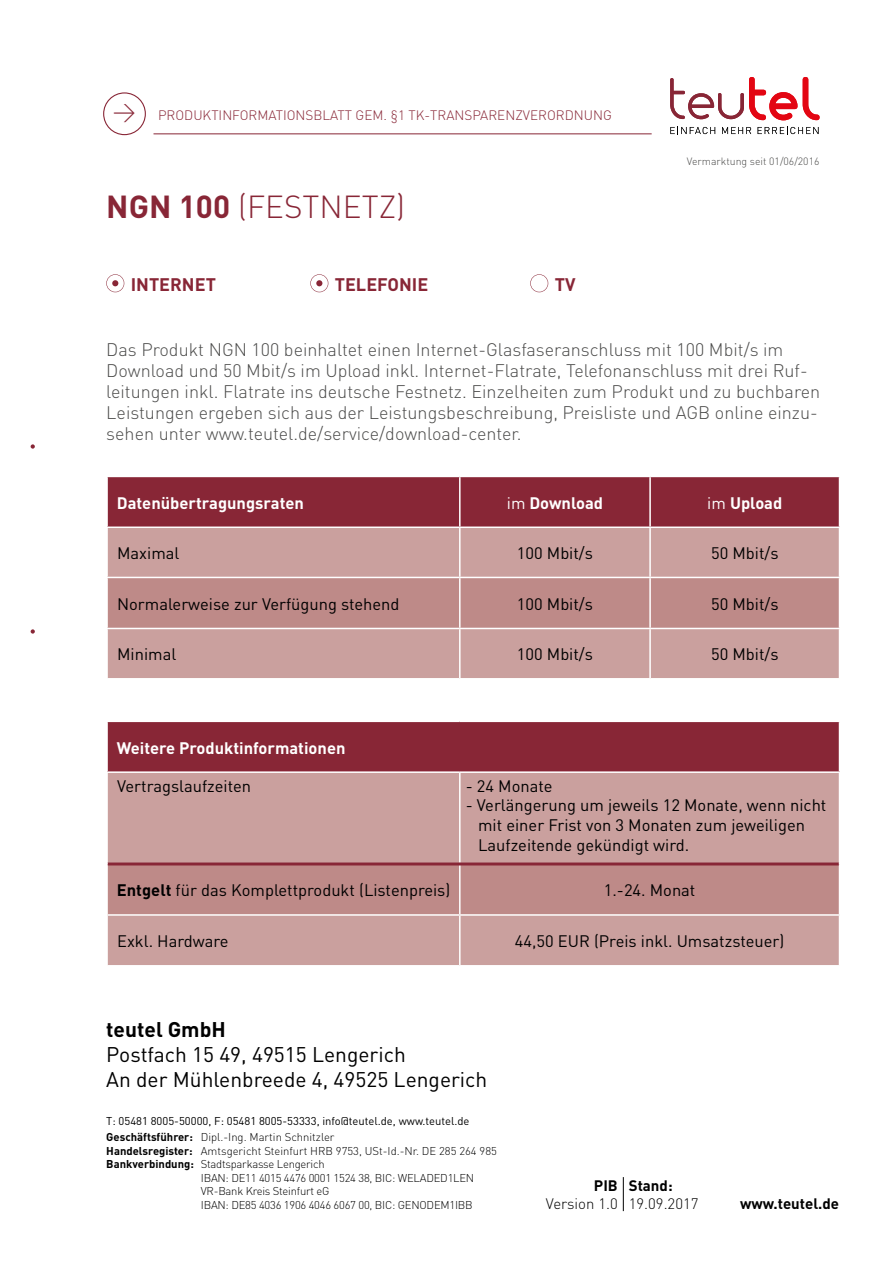
<style>
.page{position:relative;width:893px;height:1263px;background:#fff}
.page>*{position:absolute;margin:0;border:0;box-sizing:border-box;transform-origin:0 0}
.t1{font:300 31.5px "DIN";color:#882636}
.t2{font:300 22.5px "DIN";color:#882636}
.t3{font:21px/25.2px "DIN";color:#000}
.t4{font:700 21px "DIN";color:#000}
.t5{font:300 18px/21px "DIN";color:#4a4a49}
.t6{font:700 18px "DIN";color:#882636}
.t7{font:16.5px/19.8px "DIN";color:#000}
.t8{font:700 16.5px "DIN";color:#fff}
.t9{font:700 15px "DIN";color:#000}
.t10{font:300 15px "DIN";color:#000}
.t11{font:300 13.5px "DIN";color:#882636}
.t12{font:300 11.25px "DIN";letter-spacing:-.02em;color:#000}
.t13{font:11.25px/16.5px "DIN";color:#000}
.t14{font:300 11.25px "DIN";color:#000}
.t15{font:300 10.5px "DIN";color:#4a4a49}
.s1{font-weight:700}
.s2{font-weight:400}
.s3{font-weight:300}
</style>
<div class="page">
<svg style="left:530px;top:274px;width:18px;height:18px"></svg>
<svg style="left:31px;top:444px;width:4px;height:5px"></svg>
<svg style="left:31px;top:629px;width:4px;height:5px"></svg>
<div style="left:108px;top:477px;width:731px;height:49px;background:#882636"></div>
<div style="left:108px;top:528px;width:731px;height:150px;background:#caa09e"></div>
<div style="left:108px;top:578px;width:731px;height:50px;background:#be8a88"></div>
<hr style="left:459px;top:477px;width:2px;height:49px;background:#fff">
<hr style="left:649px;top:477px;width:2px;height:49px;background:#fff">
<hr style="left:459px;top:528px;width:2px;height:49px;background:#fff">
<hr style="left:649px;top:528px;width:2px;height:49px;background:#fff">
<hr style="left:459px;top:578px;width:2px;height:50px;background:#fff">
<hr style="left:649px;top:578px;width:2px;height:50px;background:#fff">
<hr style="left:459px;top:629px;width:2px;height:49px;background:#fff">
<hr style="left:649px;top:629px;width:2px;height:49px;background:#fff">
<hr style="left:106px;top:577px;width:354px;height:1px;background:#fff">
<hr style="left:460px;top:577px;width:190px;height:1px;background:#fff">
<hr style="left:650px;top:577px;width:190px;height:1px;background:#fff">
<hr style="left:106px;top:628px;width:354px;height:1px;background:#fff">
<hr style="left:460px;top:628px;width:190px;height:1px;background:#fff">
<hr style="left:650px;top:628px;width:190px;height:1px;background:#fff">
<div style="left:107px;top:721px;width:732px;height:51px;background:#882636"></div>
<div style="left:108px;top:773px;width:731px;height:192px;background:#caa09e"></div>
<div style="left:108px;top:865px;width:731px;height:49px;background:#be8a88"></div>
<hr style="left:106px;top:720px;width:354px;height:2px;background:#fff">
<hr style="left:106px;top:722px;width:2px;height:49px;background:#fff">
<hr style="left:460px;top:720px;width:380px;height:2px;background:#fff">
<hr style="left:106px;top:771px;width:354px;height:2px;background:#fff">
<hr style="left:106px;top:914px;width:354px;height:2px;background:#fff">
<hr style="left:460px;top:914px;width:380px;height:2px;background:#fff">
<hr style="left:460px;top:771px;width:380px;height:2px;background:#fff">
<hr style="left:459px;top:773px;width:2px;height:90px;background:#fff">
<hr style="left:459px;top:864px;width:2px;height:50px;background:#fff">
<hr style="left:459px;top:916px;width:2px;height:49px;background:#fff">
<hr style="left:108px;top:862px;width:731px;height:3px;background:#882636">
<svg style="left:106px;top:274px;width:18px;height:18px"></svg>
<svg style="left:310px;top:274px;width:18px;height:18px"></svg>
<hr style="left:153px;top:134px;width:499px;height:1px;background:#882636">
<svg style="left:670px;top:77px;width:150px;height:43px"></svg>
<svg style="left:670px;top:127px;width:45px;height:7px"></svg>
<svg style="left:722px;top:127px;width:29px;height:7px"></svg>
<svg style="left:758px;top:127px;width:60px;height:7px"></svg>
<hr style="left:623px;top:1177px;width:1px;height:34px;background:#000">
<div style="left:103px;top:92px;width:43px;height:43px;border:1px solid #882636;border-radius:50%"></div>
<p class="t2" style="left:113px;top:98px;width:25px">&gt;</p>
<p class="t11" style="left:158px;top:107px;width:455px">PRODUKTINFORMATIONSBLATT GEM. §1 TK-TRANSPARENZVERORDNUNG</p>
<h1 class="t1" style="left:106px;top:187px;width:300px"><span class="s1">NGN 100</span> (FESTNETZ)</h1>
<p class="t6" style="left:131px;top:272px;width:87px">INTERNET</p>
<p class="t6" style="left:335px;top:272px;width:95px">TELEFONIE</p>
<p class="t6" style="left:555px;top:272px;width:22px">TV</p>
<p class="t15" style="left:687px;top:154px;width:134px">Vermarktung seit 01/06/2016</p>
<p class="t5" style="left:106px;top:339px;width:715px">Das Produkt NGN 100 beinhaltet einen Internet-Glasfaseranschluss mit 100 Mbit/s im Download und 50 Mbit/s im Upload inkl. Internet-Flatrate, Telefonanschluss mit drei Ruf&shy;leitungen inkl. Flatrate ins deutsche Festnetz. Einzelheiten zum Produkt und zu buchbaren Leistungen ergeben sich aus der Leistungsbeschreibung, Preisliste und AGB online einzu&shy;sehen unter www.teutel.de/service/download-center.</p>
<p class="t8" style="left:117px;top:492px;width:189px">Datenübertragungsraten</p>
<p class="t8" style="left:507px;top:492px;width:98px"><span class="s2">im</span> Download</p>
<p class="t8" style="left:707px;top:492px;width:77px"><span class="s2">im</span> Upload</p>
<p class="t7" style="left:117px;top:543px;width:64px">Maximal</p>
<p class="t7" style="left:517px;top:543px;width:78px">100 Mbit/s</p>
<p class="t7" style="left:711px;top:543px;width:69px">50 Mbit/s</p>
<p class="t7" style="left:117px;top:593px;width:284px">Normalerweise zur Verfügung stehend</p>
<p class="t7" style="left:517px;top:593px;width:78px">100 Mbit/s</p>
<p class="t7" style="left:711px;top:593px;width:69px">50 Mbit/s</p>
<p class="t7" style="left:117px;top:644px;width:61px">Minimal</p>
<p class="t7" style="left:517px;top:644px;width:78px">100 Mbit/s</p>
<p class="t7" style="left:711px;top:644px;width:69px">50 Mbit/s</p>
<p class="t8" style="left:117px;top:737px;width:230px">Weitere Produktinformationen</p>
<p class="t7" style="left:117px;top:775px;width:136px">Vertragslaufzeiten</p>
<p class="t7" style="left:466px;top:775px;width:88px">- 24 Monate</p>
<p class="t7" style="left:478px;top:795px;width:350px;text-indent:-12px">- Verlängerung um jeweils 12 Monate, wenn nicht mit einer Frist von 3 Monaten zum jeweiligen<br>Laufzeitende gekündigt wird.</p>
<p class="t7" style="left:117px;top:880px;width:335px"><span class="s1">Entgelt</span> für das Komplettprodukt (Listenpreis)</p>
<p class="t7" style="left:604px;top:880px;width:93px">1.-24. Monat</p>
<p class="t7" style="left:117px;top:931px;width:113px">Exkl. Hardware</p>
<p class="t7" style="left:515px;top:931px;width:271px">44,50 EUR (Preis inkl. Umsatzsteuer)</p>
<p class="t4" style="left:106px;top:1015px;width:121px">teutel GmbH</p>
<p class="t3" style="left:106px;top:1041px;width:383px">Postfach 15 49, 49515 Lengerich<br>An der Mühlenbreede 4, 49525 Lengerich</p>
<p class="t13" style="left:106px;top:1112px;width:365px">T: 05481 8005-50000, F: 05481 8005-53333, info@teutel.de, www.teutel.de<br><span class="s1">Geschäftsführer:</span> <span class="s3">Dipl.-Ing. Martin Schnitzler</span></p>
<p class="t14" style="left:106px;top:1144px;width:392px"><span class="s1">Handelsregister:</span> Amtsgericht Steinfurt HRB 9753, USt-Id.-Nr. DE 285 264 985</p>
<p class="t12" style="left:106px;top:1157px;width:220px"><span class="s1">Bankverbindung:</span> Stadtsparkasse Lengerich</p>
<p class="t12" style="left:201px;top:1171px;width:275px">IBAN: DE11 4015 4476 0001 1524 38, BIC: WELADED1LEN</p>
<p class="t12" style="left:201px;top:1184px;width:130px">VR-Bank Kreis Steinfurt eG</p>
<p class="t12" style="left:201px;top:1198px;width:273px">IBAN: DE85 4036 1906 4046 6067 00, BIC: GENODEM1IBB</p>
<p class="t9" style="left:594px;top:1176px;width:25px">PIB</p>
<p class="t10" style="left:546px;top:1194px;width:73px">Version 1.0</p>
<p class="t9" style="left:629px;top:1176px;width:45px">Stand:</p>
<p class="t10" style="left:629px;top:1194px;width:71px">19.09.2017</p>
<p class="t9" style="left:740px;top:1194px;width:101px">www.teutel.de</p>
</div>
